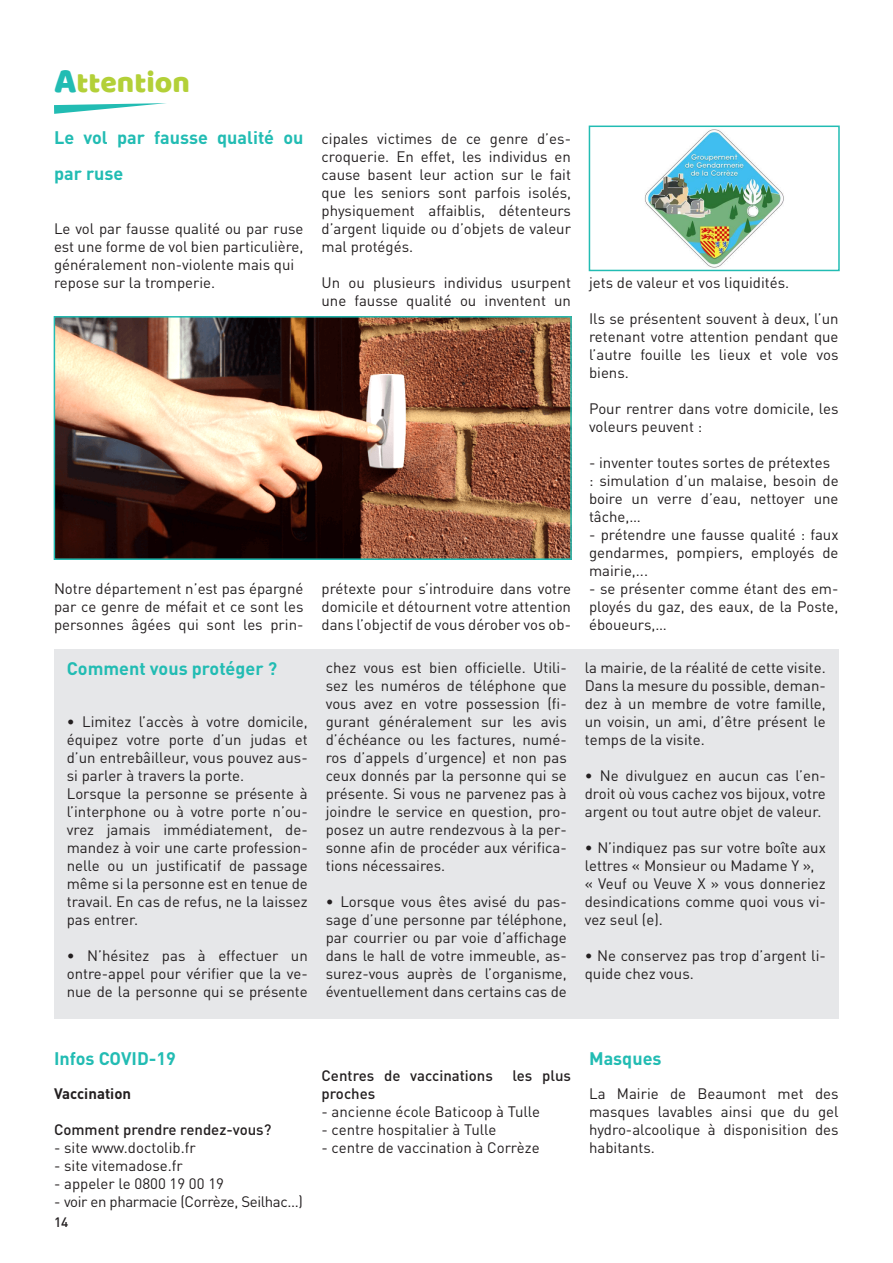
<style>
.page{position:relative;width:893px;height:1263px;background:#fff}
.page>*{position:absolute;margin:0;border:0;box-sizing:border-box;transform-origin:0 0}
.t1{font:30px "Baloo";color:#b3d038}
.t2{font:700 18px/36px "DIN Pro";color:#22bcb3}
.t3{font:15px/18px "DIN Pro";color:#231f20;text-align:justify}
.t4{font:500 15px "DIN Pro";color:#231f20}
.t5{font:15px "DIN Pro";letter-spacing:-.025em;color:#231f20}
.t6{font:700 15px "DIN Pro";color:#231f20}
.t7{font:500 13.5px "DIN Pro";color:#231f20}
.s1{font-size:36px;color:#22bcb3}
</style>
<div class="page">
<svg style="left:54px;top:103px;width:112px;height:11px"></svg>
<div style="left:54px;top:649px;width:785px;height:370px;background:#e6e7e9"></div>
<img style="left:644px;top:129px;width:140px;height:139px">
<div style="left:589px;top:126px;width:251px;height:145px;border:2px solid #22bcb3"></div>
<img style="left:57px;top:319px;width:512px;height:238px">
<div style="left:54px;top:316px;width:518px;height:244px;border:2px solid #22bcb3"></div>
<p class="t1" style="left:54px;top:64px;width:137px"><span class="s1">A</span>ttention</p>
<p class="t2" style="left:54px;top:117px;width:251px">Le vol par fausse qualité ou par ruse</p>
<p class="t3" style="left:54px;top:218px;width:251px">Le vol par fausse qualité ou par ruse est une forme de vol bien particulière, généralement non-violente mais qui</p>
<p class="t3" style="left:54px;top:272px;width:163px">repose sur la tromperie.</p>
<p class="t3" style="left:54px;top:578px;width:251px">Notre département n’est pas épargné par ce genre de méfait et ce sont les personnes âgées qui sont les prin-</p>
<p class="t3" style="left:322px;top:128px;width:251px">cipales victimes de ce genre d’es&shy;croquerie. En effet, les individus en cause basent leur action sur le fait que les seniors sont parfois isolés, physiquement affaiblis, détenteurs d’argent liquide ou d’objets de valeur mal protégés.</p>
<p class="t3" style="left:322px;top:272px;width:251px">Un ou plusieurs individus usurpent une fausse qualité ou inventent un</p>
<p class="t3" style="left:322px;top:578px;width:251px">prétexte pour s’introduire dans votre domicile et détournent votre attention dans l’objectif de vous dérober vos ob-</p>
<p class="t3" style="left:589px;top:272px;width:202px">jets de valeur et vos liquidités.</p>
<p class="t3" style="left:589px;top:308px;width:251px">Ils se présentent souvent à deux, l’un retenant votre attention pendant que l’autre fouille les lieux et vole vos biens.</p>
<p class="t3" style="left:589px;top:398px;width:251px">Pour rentrer dans votre domicile, les voleurs peuvent :</p>
<p class="t3" style="left:589px;top:452px;width:243px">- inventer toutes sortes de prétextes</p>
<p class="t3" style="left:589px;top:470px;width:251px">: simulation d’un malaise, besoin de boire un verre d’eau, nettoyer une tâche,…</p>
<p class="t3" style="left:589px;top:524px;width:251px">- prétendre une fausse qualité : faux gendarmes, pompiers, employés de mairie,...</p>
<p class="t3" style="left:589px;top:578px;width:251px">- se présenter comme étant des em&shy;ployés du gaz, des eaux, de la Poste, éboueurs,…</p>
<p class="t2" style="left:67px;top:648px;width:212px">Comment vous protéger ?</p>
<p class="t3" style="left:67px;top:711px;width:243px">• Limitez l’accès à votre domicile, équipez votre porte d’un judas et d’un entrebâilleur, vous pouvez aus&shy;si parler à travers la porte.</p>
<p class="t3" style="left:67px;top:783px;width:243px">Lorsque la personne se présente à l’interphone ou à votre porte n’ou&shy;vrez jamais immédiatement, de&shy;mandez à voir une carte profession&shy;nelle ou un justificatif de passage même si la personne est en tenue de travail. En cas de refus, ne la laissez pas entrer.</p>
<p class="t3" style="left:67px;top:945px;width:243px">• N’hésitez pas à effectuer un ontre-appel pour vérifier que la ve&shy;nue de la personne qui se présente</p>
<p class="t3" style="left:326px;top:657px;width:243px">chez vous est bien officielle. Utili&shy;sez les numéros de téléphone que vous avez en votre possession (fi&shy;gurant généralement sur les avis d’échéance ou les factures, numé&shy;ros d’appels d’urgence) et non pas ceux donnés par la personne qui se présente. Si vous ne parvenez pas à joindre le service en question, pro&shy;posez un autre rendezvous à la per&shy;sonne afin de procéder aux vérifica&shy;tions nécessaires.</p>
<p class="t3" style="left:326px;top:891px;width:243px">• Lorsque vous êtes avisé du pas&shy;sage d’une personne par téléphone, par courrier ou par voie d’affichage dans le hall de votre immeuble, as&shy;surez-vous auprès de l’organisme, éventuellement dans certains cas de</p>
<p class="t3" style="left:585px;top:657px;width:242px">la mairie, de la réalité de cette visite.</p>
<p class="t3" style="left:585px;top:675px;width:243px">Dans la mesure du possible, deman&shy;dez à un membre de votre famille, un voisin, un ami, d’être présent le temps de la visite.</p>
<p class="t3" style="left:585px;top:765px;width:243px">• Ne divulguez en aucun cas l’en&shy;droit où vous cachez vos bijoux, votre argent ou tout autre objet de valeur.</p>
<p class="t3" style="left:585px;top:837px;width:243px">• N’indiquez pas sur votre boîte aux lettres « Monsieur ou Madame Y »,</p>
<p class="t3" style="left:585px;top:873px;width:243px">« Veuf ou Veuve X » vous donneriez desindications comme quoi vous vi&shy;vez seul (e).</p>
<p class="t3" style="left:585px;top:945px;width:243px">• Ne conservez pas trop d’argent li&shy;quide chez vous.</p>
<p class="t2" style="left:54px;top:1038px;width:124px">Infos COVID-19</p>
<p class="t6" style="left:54px;top:1081px;width:79px">Vaccination</p>
<p class="t4" style="left:54px;top:1117px;width:219px">Comment prendre rendez-vous?</p>
<p class="t3" style="left:54px;top:1137px;width:143px">- site www.doctolib.fr</p>
<p class="t3" style="left:54px;top:1155px;width:130px">- site vitemadose.fr</p>
<p class="t3" style="left:54px;top:1173px;width:172px">- appeler le 0800 19 00 19</p>
<p class="t5" style="left:54px;top:1190px;width:250px">- voir en pharmacie (Corrèze, Seilhac...)</p>
<p class="t7" style="left:54px;top:1211px;width:16px">14</p>
<p class="t4" style="left:322px;top:1063px;width:173px">Centres de vaccinations</p>
<p class="t4" style="left:512px;top:1063px;width:60px">les plus</p>
<p class="t4" style="left:322px;top:1081px;width:55px">proches</p>
<p class="t3" style="left:322px;top:1101px;width:220px">- ancienne école Baticoop à Tulle</p>
<p class="t3" style="left:322px;top:1119px;width:176px">- centre hospitalier à Tulle</p>
<p class="t3" style="left:322px;top:1137px;width:220px">- centre de vaccination à Corrèze</p>
<p class="t2" style="left:589px;top:1038px;width:74px">Masques</p>
<p class="t3" style="left:589px;top:1083px;width:251px">La Mairie de Beaumont met des masques lavables ainsi que du gel hydro-alcoolique à disponisition des habitants.</p>
</div>
